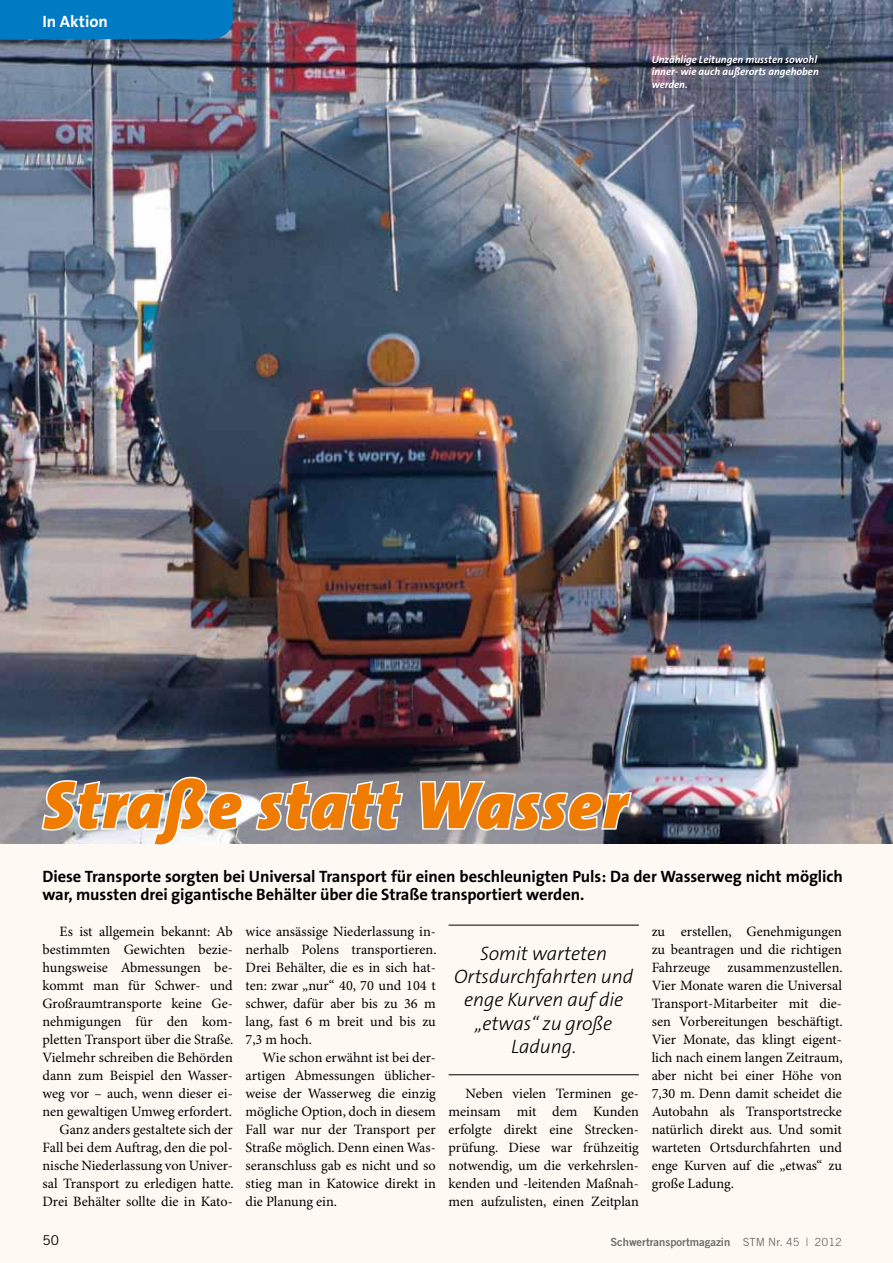
<style>
.page{position:relative;width:893px;height:1263px;background:#fff9f4}
.page>*{position:absolute;margin:0;border:0;box-sizing:border-box;transform-origin:0 0}
.t1{font:italic 900 67.5px "The Sans B9";letter-spacing:.02em;color:#ef7c00}
.t2{font:italic 300 19.5px/23.4px "The Sans B3";letter-spacing:-.005em;color:#000;text-align:center}
.t3{font:700 16.5px/18px "The Sans B7";letter-spacing:-.005em;color:#000}
.t4{font:700 16.5px "The Sans B7";color:#fff}
.t5{font:14.25px/18px "Minion Pro";color:#000;text-align:justify}
.t6{font:13.5px "Trade Gothic";color:#000}
.t7{font:11.25px "Trade Gothic Bold Two";color:#6e6e6e}
.t8{font:italic 700 10.5px/12.3px "The Sans B7";color:#fff}
.s1{font-family:"Trade Gothic"}
</style>
<div class="page">
<img style="left:0;top:0;width:893px;height:844px">
<div style="left:0;top:0;width:233px;height:39px;background:#007ac2"></div>
<svg style="left:40px;top:775px;width:204px;height:70px"></svg>
<svg style="left:254px;top:779px;width:151px;height:53px"></svg>
<svg style="left:419px;top:777px;width:215px;height:55px"></svg>
<hr style="left:449px;top:925px;width:190px;height:1px;background:#000">
<hr style="left:449px;top:1074px;width:190px;height:1px;background:#000">
<p class="t4" style="left:43px;top:13px;width:67px">In Aktion</p>
<p class="t8" style="left:652px;top:54px;width:169px">Unzählige Leitungen mussten sowohl inner- wie auch außerorts angehoben werden.</p>
<h1 class="t1" style="left:43px;top:769px;width:585px">Straße statt Wasser</h1>
<p class="t3" style="left:43px;top:868px;width:802px">Diese Transporte sorgten bei Universal Transport für einen beschleunigten Puls: Da der Wasserweg nicht möglich war, mussten drei gigantische Behälter über die Straße transportiert werden.</p>
<p class="t5" style="left:43px;top:923px;width:193px;text-align:right">Es ist allgemein bekannt: Ab bestimmten Gewichten bezie&shy;hungsweise Abmessungen be&shy;kommt man für Schwer- und<br>Großraumtransporte keine Ge&shy;nehmigungen für den kom&shy;pletten Transport über die Straße.<br>Vielmehr schreiben die Behörden dann zum Beispiel den Wasser&shy;weg vor – auch, wenn dieser ei&shy;nen gewaltigen Umweg erfordert.<br>Ganz anders gestaltete sich der<br>Fall bei dem Auftrag, den die pol&shy;nische Niederlassung von Univer&shy;sal Transport zu erledigen hatte.<br>Drei Behälter sollte die in Kato-</p>
<p class="t5" style="left:246px;top:923px;width:193px">wice ansässige Niederlassung in&shy;nerhalb Polens transportieren.<br>Drei Behälter, die es in sich hat&shy;ten: zwar „nur“ 40, 70 und 104 t schwer, dafür aber bis zu 36 m lang, fast 6 m breit und bis zu 7,3 m hoch.</p>
<p class="t5" style="left:652px;top:923px;width:193px">zu erstellen, Genehmigungen zu beantragen und die richtigen Fahrzeuge zusammenzustellen.<br>Vier Monate waren die Universal Transport-Mitarbeiter mit die&shy;sen Vorbereitungen beschäftigt.<br>Vier Monate, das klingt eigent&shy;lich nach einem langen Zeitraum, aber nicht bei einer Höhe von 7,30 m. Denn damit scheidet die Autobahn als Transportstrecke natürlich direkt aus. Und somit warteten Ortsdurchfahrten und enge Kurven auf die „etwas“ zu große Ladung.</p>
<h2 class="t2" style="left:454px;top:942px;width:181px">Somit warteten<br>Ortsdurchfahrten und enge Kurven auf die „etwas“ zu große<br>Ladung.</h2>
<p class="t5" style="left:449px;top:1085px;width:192px;text-indent:17px">Neben vielen Terminen ge&shy;meinsam mit dem Kunden erfolgte direkt eine Strecken&shy;prüfung. Diese war frühzeitig notwendig, um die verkehrslen&shy;kenden und -leitenden Maßnah&shy;men aufzulisten, einen Zeitplan</p>
<p class="t5" style="left:246px;top:1049px;width:192px;text-indent:17px">Wie schon erwähnt ist bei der&shy;artigen Abmessungen üblicher&shy;weise der Wasserweg die einzig mögliche Option, doch in diesem Fall war nur der Transport per Straße möglich. Denn einen Was&shy;seranschluss gab es nicht und so stieg man in Katowice direkt in die Planung ein.</p>
<p class="t6" style="left:43px;top:1232px;width:18px">50</p>
<p class="t7" style="left:610px;top:1235px;width:233px">Schwertransportmagazin <span class="s1">STM Nr. 45 | 2012</span></p>
</div>
